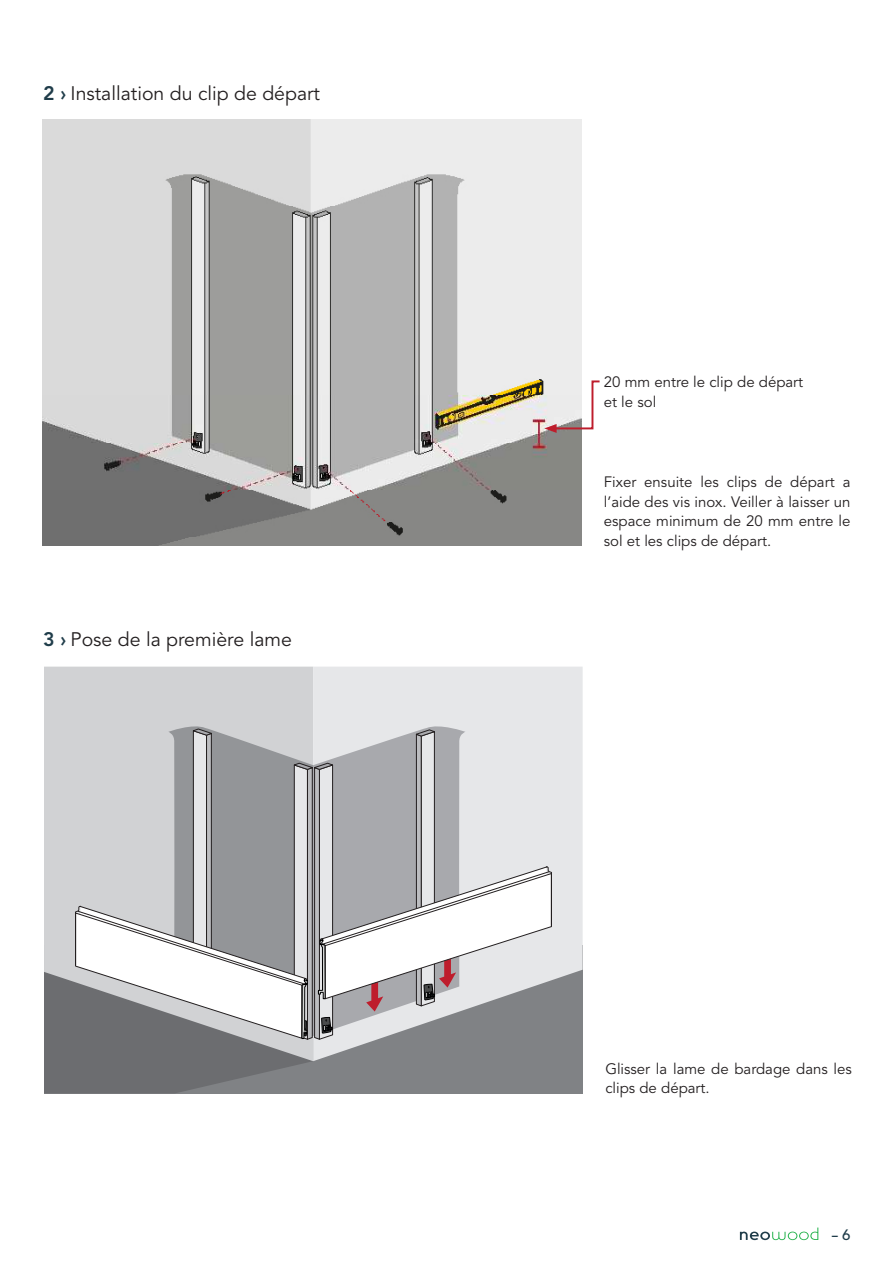
<style>
.page{position:relative;width:893px;height:1263px;background:#fff}
.page>*{position:absolute;margin:0;border:0;box-sizing:border-box;transform-origin:0 0}
.t1{font:19.5px "Avenir LT Std";color:#231f20}
.t2{font:15px/19.5px "Avenir LT Std";color:#231f20}
.t3{font:500 15px "Avenir LT Std";color:#203d4a;scale:1.6 1}
.s1{font-weight:800;color:#203d4a}
</style>
<div class="page">
<svg style="left:740px;top:1227px;width:78px;height:13px"></svg>
<img style="left:43px;top:119px;width:538px;height:427px">
<svg style="left:544px;top:379px;width:56px;height:54px"></svg>
<div style="left:44px;top:667px;width:269px;height:61px;background:#d1d2d4"></div>
<svg style="left:313px;top:667px;width:270px;height:394px;fill:#e6e7e9"></svg>
<svg style="left:44px;top:728px;width:508px;height:365px"></svg>
<h1 class="t1" style="left:43px;top:82px;width:278px"><span class="s1">2 ›</span> Installation du clip de départ</h1>
<h1 class="t1" style="left:43px;top:628px;width:250px"><span class="s1">3 ›</span> Pose de la première lame</h1>
<p class="t2" style="left:604px;top:373px;width:201px">20 mm entre le clip de départ et le sol</p>
<p class="t2" style="left:604px;top:473px;width:248px;text-align:justify">Fixer ensuite les clips de départ a l’aide des vis inox. Veiller à laisser un espace minimum de 20 mm entre le sol et les clips de départ.</p>
<p class="t2" style="left:605px;top:1059px;width:248px">Glisser la lame de bardage dans les clips de départ.</p>
<p class="t3" style="left:831px;top:1226px;width:14px">- 6</p>
</div>
